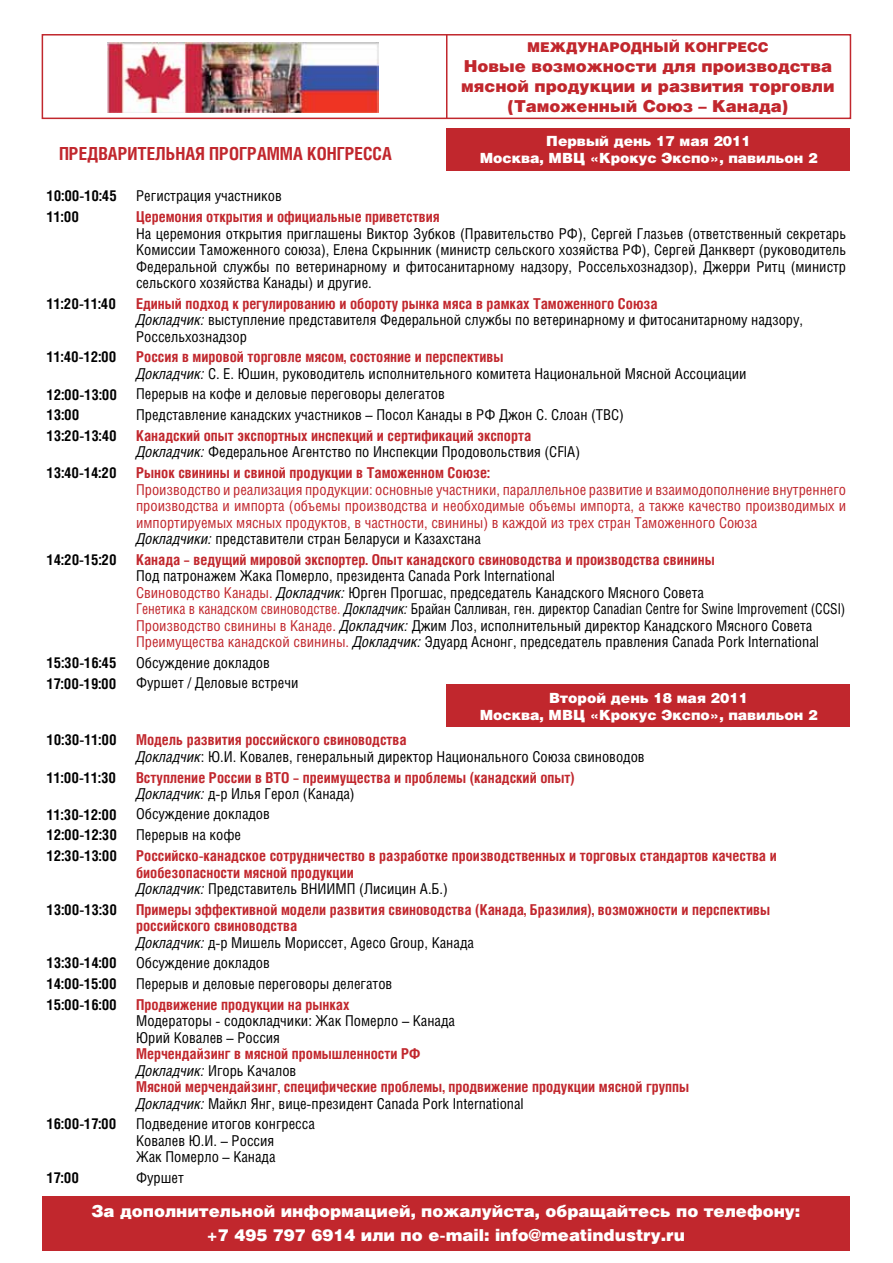
<style>
.page{position:relative;width:893px;height:1263px;background:#fff}
.page>*{position:absolute;margin:0;border:0;box-sizing:border-box;transform-origin:0 0}
.t1{font:700 condensed 18px "Helios Cond";color:#c1272d}
.t2{font:900 16.5px/24px "Helios Blackz";color:#fff;text-align:center}
.t3{font:900 16.5px/19.8px "Helios Blackz";color:#c1272d;text-align:center}
.t4{font:condensed 15px/16.5px "Helios Cond";color:#000}
.t5{font:700 condensed 15px/16.5px "Helios Cond";color:#c1272d}
.t6{font:condensed 15px/16.5px "Helios Cond";color:#c1272d}
.t7{font:700 condensed 15px "Helios Cond";color:#000}
.t8{font:900 14.1px/16.8px "Helios Blackz";color:#fff;text-align:center}
.t9{font:900 13.5px "Helios Blackz";color:#c1272d}
.s1{font-weight:700;color:#c1272d}
.s2{font-style:italic}
.s3{font-weight:400;font-style:italic;color:#000}
.s4{font-weight:400;color:#000}
.s5{font-style:italic;color:#000}
.s6{color:#000}
.s7{color:#c1272d}
</style>
<div class="page">
<div style="left:42px;top:34px;width:809px;height:85px;border:2px solid #c1272d"></div>
<img style="left:108px;top:42px;width:270px;height:70px">
<div style="left:446px;top:128px;width:404px;height:42px;background:#c1272d"></div>
<div style="left:446px;top:685px;width:404px;height:42px;background:#c1272d"></div>
<div style="left:43px;top:1196px;width:807px;height:54px;background:#c1272d"></div>
<hr style="left:446px;top:35px;width:1px;height:83px;background:#c1272d">
<p class="t1" style="left:59px;top:143px;width:334px">ПРЕДВАРИТЕЛЬНАЯ ПРОГРАММА КОНГРЕССА</p>
<p class="t9" style="left:527px;top:39px;width:243px">МЕЖДУНАРОДНЫЙ КОНГРЕСС</p>
<p class="t3" style="left:461px;top:56px;width:375px">Новые возможности для производства мясной продукции и развития торговли (Таможенный Союз – Канада)</p>
<p class="t8" style="left:480px;top:132px;width:339px">Первый день 17 мая 2011<br>Москва, МВЦ «Крокус Экспо», павильон 2</p>
<p class="t7" style="left:47px;top:187px;width:72px">10:00-10:45</p>
<p class="t4" style="left:136px;top:187px;width:147px">Регистрация участников</p>
<p class="t7" style="left:47px;top:208px;width:34px">11:00</p>
<p class="t5" style="left:136px;top:208px;width:305px">Церемония открытия и официальные приветствия</p>
<p class="t4" style="left:136px;top:225px;width:712px;text-align:justify">На церемония открытия приглашены Виктор Зубков (Правительство РФ), Сергей Глазьев (ответственный секретарь Комиссии Таможенного союза), Елена Скрынник (министр сельского хозяйства РФ), Сергей Данкверт (руководитель Федеральной службы по ветеринарному и фитосанитарному надзору, Россельхознадзор), Джерри Ритц (министр сельского хозяйства Канады) и другие.</p>
<p class="t7" style="left:47px;top:294px;width:71px">11:20-11:40</p>
<p class="t4" style="left:136px;top:295px;width:668px"><span class="s1">Единый подход к регулированию и обороту рынка мяса в рамках Таможенного Союза<br></span><span class="s2">Докладчик:</span> выступление представителя Федеральной службы по ветеринарному и фитосанитарному надзору,<br>Россельхознадзор</p>
<p class="t7" style="left:47px;top:348px;width:71px">11:40-12:00</p>
<p class="t4" style="left:136px;top:349px;width:612px"><span class="s1">Россия в мировой торговле мясом, состояние и перспективы<br></span><span class="s2">Докладчик:</span> С. Е. Юшин, руководитель исполнительного комитета Национальной Мясной Ассоциации</p>
<p class="t7" style="left:47px;top:385px;width:72px">12:00-13:00</p>
<p class="t4" style="left:136px;top:385px;width:310px">Перерыв на кофе и деловые переговоры делегатов</p>
<p class="t7" style="left:47px;top:406px;width:34px">13:00</p>
<p class="t4" style="left:136px;top:406px;width:489px">Представление канадских участников – Посол Канады в РФ Джон С. Слоан (TBC)</p>
<p class="t7" style="left:47px;top:427px;width:72px">13:20-13:40</p>
<p class="t5" style="left:136px;top:427px;width:446px">Канадский опыт экспортных инспекций и сертификаций экспорта<br><span class="s3">Докладчик:</span> <span class="s4">Федеральное Агентство по Инспекции Продовольствия (CFIA)</span></p>
<p class="t7" style="left:47px;top:464px;width:71px">13:40-14:20</p>
<p class="t5" style="left:136px;top:464px;width:355px">Рынок свинины и свиной продукции в Таможенном Союзе:</p>
<p class="t6" style="left:136px;top:481px;width:712px">Производство и реализация продукции: основные участники, параллельное развитие и взаимодополнение внутреннего производства и импорта (объемы производства и необходимые объемы импорта, а также качество производимых и импортируемых мясных продуктов, в частности, свинины) в каждой из трех стран Таможенного Союза<br><span class="s5">Докладчики:</span> <span class="s6">представители стран Беларуси и Казахстана</span></p>
<p class="t7" style="left:47px;top:550px;width:72px">14:20-15:20</p>
<p class="t5" style="left:136px;top:551px;width:580px">Канада – ведущий мировой экспортер. Опыт канадского свиноводства и производства свинины</p>
<p class="t4" style="left:136px;top:567px;width:711px">Под патронажем Жака Померло, президента Canada Pork International<br><span class="s7">Свиноводство Канады.</span> <span class="s2">Докладчик:</span> Юрген Прогшас, председатель Канадского Мясного Совета<br><span class="s7">Генетика в канадском свиноводстве.</span> <span class="s2">Докладчик:</span> Брайан Салливан, ген. директор Canadian Centre for Swine Improvement (CCSI)<br><span class="s7">Производство свинины в Канаде.</span> <span class="s2">Докладчик:</span> Джим Лоз, исполнительный директор Канадского Мясного Совета <span class="s7">Преимущества канадской свинины.</span> <span class="s2">Докладчик:</span> Эдуард Аснонг, председатель правления Canada Pork International</p>
<p class="t7" style="left:47px;top:654px;width:71px">15:30-16:45</p>
<p class="t4" style="left:136px;top:654px;width:135px">Обсуждение докладов</p>
<p class="t7" style="left:47px;top:674px;width:71px">17:00-19:00</p>
<p class="t4" style="left:136px;top:674px;width:164px">Фуршет / Деловые встречи</p>
<p class="t8" style="left:480px;top:689px;width:339px">Второй день 18 мая 2011<br>Москва, МВЦ «Крокус Экспо», павильон 2</p>
<p class="t7" style="left:47px;top:731px;width:71px">10:30-11:00</p>
<p class="t4" style="left:136px;top:731px;width:510px"><span class="s1">Модель развития российского свиноводства<br></span><span class="s2">Докладчик</span>: Ю.И. Ковалев, генеральный директор Национального Союза свиноводов</p>
<p class="t7" style="left:47px;top:768px;width:71px">11:00-11:30</p>
<p class="t5" style="left:136px;top:768px;width:440px">Вступление России в ВТО – преимущества и проблемы (канадский опыт)<br><span class="s3">Докладчик:</span> <span class="s4">д-р Илья Герол (Канада)</span></p>
<p class="t7" style="left:47px;top:805px;width:71px">11:30-12:00</p>
<p class="t4" style="left:136px;top:805px;width:135px">Обсуждение докладов</p>
<p class="t7" style="left:47px;top:826px;width:72px">12:00-12:30</p>
<p class="t4" style="left:136px;top:826px;width:107px">Перерыв на кофе</p>
<p class="t7" style="left:47px;top:847px;width:72px">12:30-13:00</p>
<p class="t5" style="left:136px;top:847px;width:642px">Российско-канадское сотрудничество в разработке производственных и торговых стандартов качества и биобезопасности мясной продукции<br><span class="s3">Докладчик:</span> <span class="s4">Представитель ВНИИМП (Лисицин А.Б.)</span></p>
<p class="t7" style="left:47px;top:900px;width:72px">13:00-13:30</p>
<p class="t5" style="left:136px;top:901px;width:635px">Примеры эффективной модели развития свиноводства (Канада, Бразилия), возможности и перспективы российского свиноводства<br><span class="s3">Докладчик:</span> <span class="s4">д-р Мишель Мориссет, Ageco Group, Канада</span></p>
<p class="t7" style="left:47px;top:954px;width:72px">13:30-14:00</p>
<p class="t4" style="left:136px;top:954px;width:135px">Обсуждение докладов</p>
<p class="t7" style="left:47px;top:975px;width:72px">14:00-15:00</p>
<p class="t4" style="left:136px;top:975px;width:258px">Перерыв и деловые переговоры делегатов</p>
<p class="t7" style="left:47px;top:995px;width:72px">15:00-16:00</p>
<p class="t5" style="left:136px;top:996px;width:215px">Продвижение продукции на рынках</p>
<p class="t4" style="left:136px;top:1012px;width:320px">Модераторы - содокладчики: Жак Померло – Канада<br>Юрий Ковалев – Россия</p>
<p class="t5" style="left:136px;top:1045px;width:555px">Мерчендайзинг в мясной промышленности РФ<br><span class="s3">Докладчик:</span> <span class="s4">Игорь Качалов<br></span>Мясной мерчендайзинг, специфические проблемы, продвижение продукции мясной группы <span class="s3">Докладчик:</span> <span class="s4">Майкл Янг, вице-президент Canada Pork International</span></p>
<p class="t7" style="left:47px;top:1115px;width:71px">16:00-17:00</p>
<p class="t4" style="left:136px;top:1115px;width:180px">Подведение итогов конгресса<br>Ковалев Ю.И. – Россия<br>Жак Померло – Канада</p>
<p class="t7" style="left:47px;top:1168px;width:34px">17:00</p>
<p class="t4" style="left:136px;top:1169px;width:49px">Фуршет</p>
<p class="t2" style="left:91px;top:1198px;width:710px">За дополнительной информацией, пожалуйста, обращайтесь по телефону: +7 495 797 6914 или по e-mail: info@meatindustry.ru</p>
</div>
